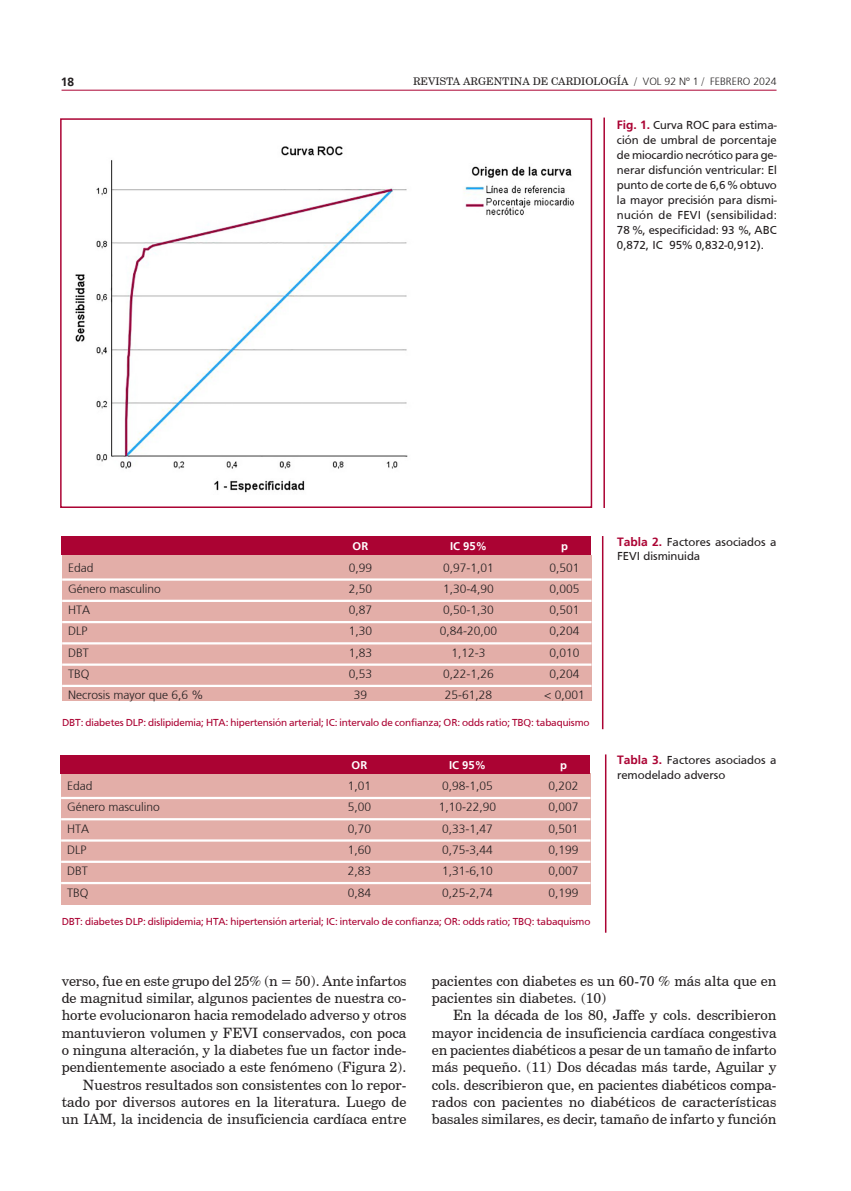
<style>
.page{position:relative;width:851px;height:1191px;background:#fff}
.page>*{position:absolute;margin:0;border:0;box-sizing:border-box;transform-origin:0 0}
.texto{font:14.25px/17.2px "Century Schoolbook BT";color:#231f20;text-align:justify}
.texto1{font:14.25px/17.2px "Century Schoolbook BT";color:#231f20;text-align:justify}
.tabla{font:300 12px "Frutiger";color:#231f20}
.epigrafe_horizontal{font:12px/15px "Frutiger";color:#231f20;text-align:justify}
.tabla_tit{font:12px/14.4px "Frutiger";color:#231f20}
.t1{font:700 12px "Frutiger";color:#231f20}
.tabla_cab_blanco{font:700 11.25px "Frutiger";color:#fff}
.tabla_pie{font:10.5px "Frutiger";letter-spacing:-.01em;color:#ab0333}
.t2{font:10.5px "Century Schoolbook BT";color:#231f20}
.s1{font-family:"Frutiger";font-weight:300}
.s2{font-weight:700;color:#ab0333}
</style>
<div class="page">
<hr style="left:62px;top:90px;width:714px;height:1px;background:#ab0333">
<img style="left:75px;top:146px;width:500px;height:347px">
<div style="left:60px;top:118px;width:532px;height:390px;border:2px solid #ab0333"></div>
<div style="left:62px;top:555px;width:529px;height:145px;background:#e3aea8"></div>
<div style="left:62px;top:536px;width:529px;height:19px;background:#ab0333"></div>
<hr style="left:62px;top:578px;width:529px;height:2px;background:#fff">
<hr style="left:62px;top:599px;width:529px;height:3px;background:#fff">
<hr style="left:62px;top:621px;width:529px;height:2px;background:#fff">
<hr style="left:62px;top:642px;width:529px;height:2px;background:#fff">
<hr style="left:62px;top:663px;width:529px;height:3px;background:#fff">
<hr style="left:62px;top:685px;width:529px;height:2px;background:#fff">
<div style="left:61px;top:773px;width:529px;height:131px;background:#e3aea8"></div>
<div style="left:61px;top:755px;width:529px;height:18px;background:#ab0333"></div>
<hr style="left:61px;top:797px;width:529px;height:2px;background:#fff">
<hr style="left:61px;top:818px;width:529px;height:2px;background:#fff">
<hr style="left:61px;top:839px;width:529px;height:2px;background:#fff">
<hr style="left:61px;top:860px;width:529px;height:3px;background:#fff">
<hr style="left:61px;top:882px;width:529px;height:2px;background:#fff">
<hr style="left:602px;top:536px;width:1px;height:193px;background:#ab0333">
<hr style="left:605px;top:754px;width:1px;height:178px;background:#ab0333">
<hr style="left:603px;top:118px;width:2px;height:390px;background:#ab0333">
<p class="t1" style="left:61px;top:75px;width:15px">18</p>
<p class="t2" style="left:413px;top:75px;width:365px">REVISTA ARGENTINA DE CARDIOLOGÍA / <span class="s1">VOL 92 Nº 1</span> / <span class="s1">FEBRERO 2024</span></p>
<p class="epigrafe_horizontal" style="left:617px;top:117px;width:161px"><span class="s2">Fig. 1.</span> Curva ROC para estima&shy;ción de umbral de porcentaje de miocardio necrótico para ge&shy;nerar disfunción ventricular: El punto de corte de 6,6 % obtuvo la mayor precisión para dismi&shy;nución de FEVI (sensibilidad:<br>78 %, especificidad: 93 %, ABC 0,872, IC 95% 0,832-0,912).</p>
<p class="tabla_cab_blanco" style="left:352px;top:540px;width:17px">OR</p>
<p class="tabla_cab_blanco" style="left:450px;top:540px;width:38px">IC 95%</p>
<p class="tabla_cab_blanco" style="left:561px;top:540px;width:8px">p</p>
<p class="tabla" style="left:68px;top:560px;width:27px">Edad</p>
<p class="tabla" style="left:349px;top:560px;width:25px">0,99</p>
<p class="tabla" style="left:443px;top:560px;width:52px">0,97-1,01</p>
<p class="tabla" style="left:549px;top:560px;width:32px">0,501</p>
<p class="tabla" style="left:68px;top:582px;width:94px">Género masculino</p>
<p class="tabla" style="left:349px;top:582px;width:25px">2,50</p>
<p class="tabla" style="left:443px;top:582px;width:52px">1,30-4,90</p>
<p class="tabla" style="left:549px;top:582px;width:32px">0,005</p>
<p class="tabla" style="left:68px;top:603px;width:24px">HTA</p>
<p class="tabla" style="left:349px;top:603px;width:25px">0,87</p>
<p class="tabla" style="left:443px;top:603px;width:52px">0,50-1,30</p>
<p class="tabla" style="left:549px;top:603px;width:32px">0,501</p>
<p class="tabla" style="left:68px;top:624px;width:21px">DLP</p>
<p class="tabla" style="left:349px;top:624px;width:25px">1,30</p>
<p class="tabla" style="left:440px;top:624px;width:59px">0,84-20,00</p>
<p class="tabla" style="left:549px;top:624px;width:32px">0,204</p>
<p class="tabla" style="left:68px;top:646px;width:22px">DBT</p>
<p class="tabla" style="left:349px;top:646px;width:25px">1,83</p>
<p class="tabla" style="left:451px;top:646px;width:36px">1,12-3</p>
<p class="tabla" style="left:549px;top:646px;width:32px">0,010</p>
<p class="tabla" style="left:68px;top:667px;width:23px">TBQ</p>
<p class="tabla" style="left:349px;top:667px;width:25px">0,53</p>
<p class="tabla" style="left:443px;top:667px;width:52px">0,22-1,26</p>
<p class="tabla" style="left:549px;top:667px;width:32px">0,204</p>
<p class="tabla" style="left:68px;top:688px;width:137px">Necrosis mayor que 6,6 %</p>
<p class="tabla" style="left:354px;top:688px;width:15px">39</p>
<p class="tabla" style="left:445px;top:688px;width:49px">25-61,28</p>
<p class="tabla" style="left:544px;top:688px;width:42px">&lt; 0,001</p>
<p class="tabla_pie" style="left:62px;top:716px;width:529px">DBT: diabetes DLP: dislipidemia; HTA: hipertensión arterial; IC: intervalo de confianza; OR: odds ratio; TBQ: tabaquismo</p>
<p class="tabla_cab_blanco" style="left:351px;top:758px;width:17px">OR</p>
<p class="tabla_cab_blanco" style="left:449px;top:758px;width:38px">IC 95%</p>
<p class="tabla_cab_blanco" style="left:560px;top:758px;width:8px">p</p>
<p class="tabla" style="left:67px;top:779px;width:27px">Edad</p>
<p class="tabla" style="left:348px;top:779px;width:25px">1,01</p>
<p class="tabla" style="left:442px;top:779px;width:52px">0,98-1,05</p>
<p class="tabla" style="left:548px;top:779px;width:32px">0,202</p>
<p class="tabla" style="left:67px;top:800px;width:94px">Género masculino</p>
<p class="tabla" style="left:348px;top:800px;width:25px">5,00</p>
<p class="tabla" style="left:439px;top:800px;width:59px">1,10-22,90</p>
<p class="tabla" style="left:548px;top:800px;width:32px">0,007</p>
<p class="tabla" style="left:67px;top:821px;width:24px">HTA</p>
<p class="tabla" style="left:348px;top:821px;width:25px">0,70</p>
<p class="tabla" style="left:442px;top:821px;width:52px">0,33-1,47</p>
<p class="tabla" style="left:548px;top:821px;width:32px">0,501</p>
<p class="tabla" style="left:67px;top:843px;width:21px">DLP</p>
<p class="tabla" style="left:348px;top:843px;width:25px">1,60</p>
<p class="tabla" style="left:442px;top:843px;width:52px">0,75-3,44</p>
<p class="tabla" style="left:548px;top:843px;width:32px">0,199</p>
<p class="tabla" style="left:67px;top:864px;width:22px">DBT</p>
<p class="tabla" style="left:348px;top:864px;width:25px">2,83</p>
<p class="tabla" style="left:442px;top:864px;width:52px">1,31-6,10</p>
<p class="tabla" style="left:548px;top:864px;width:32px">0,007</p>
<p class="tabla" style="left:67px;top:885px;width:23px">TBQ</p>
<p class="tabla" style="left:348px;top:885px;width:25px">0,84</p>
<p class="tabla" style="left:442px;top:885px;width:52px">0,25-2,74</p>
<p class="tabla" style="left:548px;top:885px;width:32px">0,199</p>
<p class="tabla_pie" style="left:62px;top:915px;width:530px">DBT: diabetes DLP: dislipidemia; HTA: hipertensión arterial; IC: intervalo de confianza; OR: odds ratio; TBQ: tabaquismo</p>
<p class="tabla_tit" style="left:617px;top:534px;width:161px"><span class="s2">Tabla 2.</span> Factores asociados a<br>FEVI disminuida</p>
<p class="tabla_tit" style="left:617px;top:753px;width:161px"><span class="s2">Tabla 3.</span> Factores asociados a remodelado adverso</p>
<p class="texto1" style="left:62px;top:972px;width:346px">verso, fue en este grupo del 25% (n = 50). Ante infartos de magnitud similar, algunos pacientes de nuestra co&shy;horte evolucionaron hacia remodelado adverso y otros mantuvieron volumen y FEVI conservados, con poca o ninguna alteración, y la diabetes fue un factor inde&shy;pendientemente asociado a este fenómeno (Figura 2).</p>
<p class="texto" style="left:62px;top:1075px;width:346px;text-indent:21px">Nuestros resultados son consistentes con lo repor&shy;tado por diversos autores en la literatura. Luego de un IAM, la incidencia de insuficiencia cardíaca entre</p>
<p class="texto" style="left:432px;top:972px;width:346px">pacientes con diabetes es un 60-70 % más alta que en pacientes sin diabetes. (10)</p>
<p class="texto" style="left:432px;top:1006px;width:346px;text-indent:21px">En la década de los 80, Jaffe y cols. describieron mayor incidencia de insuficiencia cardíaca congestiva en pacientes diabéticos a pesar de un tamaño de infarto más pequeño. (11) Dos décadas más tarde, Aguilar y cols. describieron que, en pacientes diabéticos compa&shy;rados con pacientes no diabéticos de características basales similares, es decir, tamaño de infarto y función</p>
</div>
